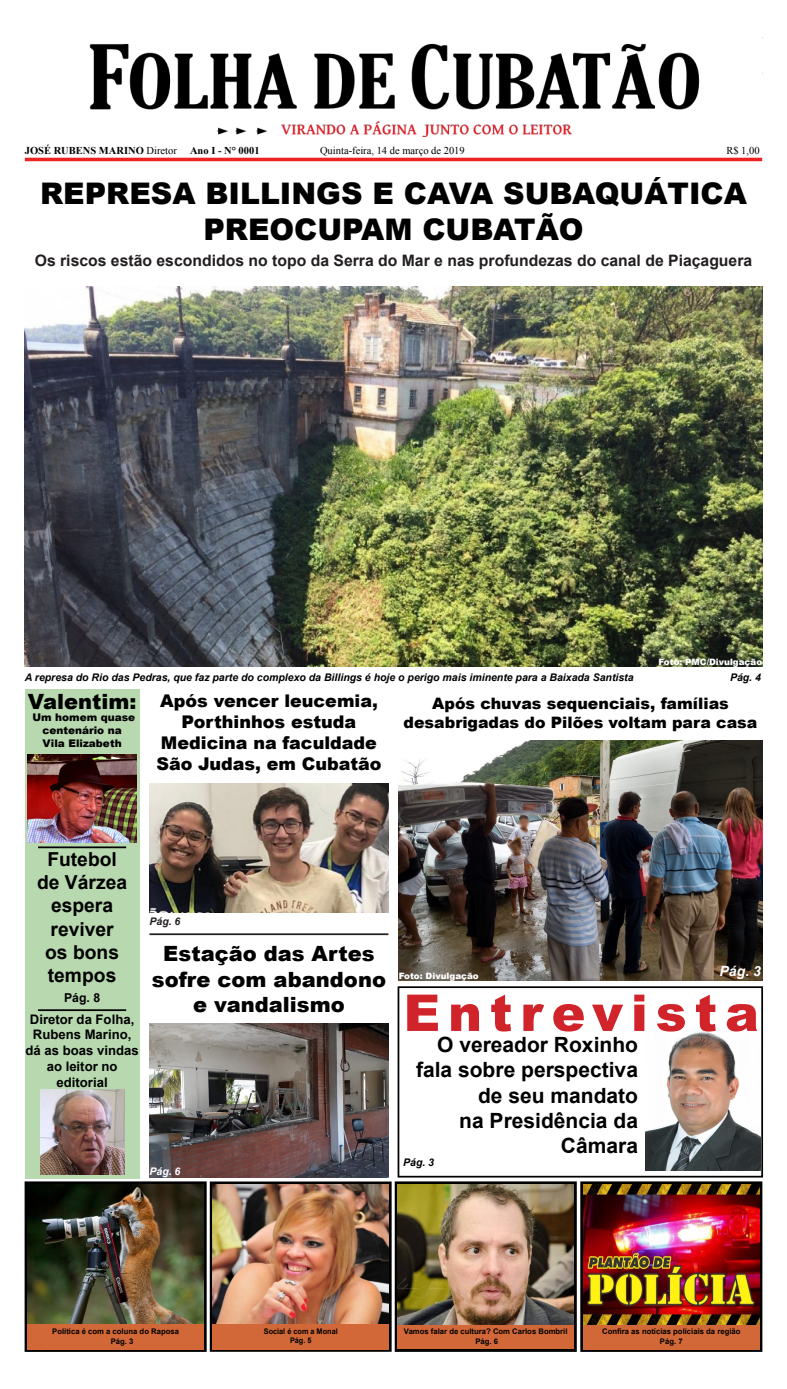
<style>
.page{position:relative;width:787px;height:1389px;background:#fff}
.page>*{position:absolute;margin:0;border:0;box-sizing:border-box;transform-origin:0 0}
.t1{font:900 50.75px "Arial";letter-spacing:.155em;color:#d1232a}
.t2{font:900 29.75px "Arial";color:#000}
.t3{font:700 21px/25.2px "Arial";color:#000;text-align:right}
.t4{font:900 21px/25.2px "Arial";color:#000;text-align:center}
.t5{font:700 19.25px/23.1px "Arial";color:#000;text-align:center}
.t6{font:900 17.5px/21px "Arial";color:#000;text-align:center}
.t7{font:700 15.75px "Arial";color:#231f20}
.t8{font:900 15.75px/18.9px "Arial";color:#000;text-align:center}
.t9{font:italic 700 14px "Arial";color:#fff}
.t10{font:700 13.12px/15.8px "Arial";color:#000;text-align:center}
.t11{font:700 12.25px "Arial";color:#000}
.t12{font:italic 700 10.5px "Arial";color:#000}
.t13{font:900 10.5px/12.6px "Arial";color:#000;text-align:center}
.t14{font:700 10.5px "Times New Roman";color:#000}
.t15{font:10.5px "Times New Roman";color:#000}
.t16{font:italic 700 10.5px "Arial";color:#fff}
.t17{font:italic 700 10.5px "Arial";color:#231f20}
.t18{font:900 8.75px "Arial";color:#fff}
.t19{font:700 7.7px "Arial";color:#000}
.t20{font:700 7.7px "Arial";color:#000;scale:.95 1}
.s1{font-weight:400}
</style>
<div class="page">
<hr style="left:25px;top:158px;width:736px;height:3px;background:#ee2123">
<div style="left:25px;top:1181px;width:181px;height:171px;border:3px solid #000"></div>
<div style="left:580px;top:1181px;width:182px;height:171px;border:3px solid #000"></div>
<div style="left:394px;top:1181px;width:182px;height:171px;border:3px solid #000"></div>
<img style="left:27px;top:1184px;width:177px;height:140px">
<div style="left:583px;top:1324px;width:176px;height:25px;background:#d26738"></div>
<div style="left:27px;top:1324px;width:177px;height:25px;background:#d26738"></div>
<div style="left:397px;top:1324px;width:176px;height:25px;background:#d26738"></div>
<img style="left:583px;top:1184px;width:176px;height:140px">
<img style="left:397px;top:1184px;width:176px;height:140px">
<img style="left:89px;top:43px;width:611px;height:93px">
<div style="left:210px;top:1182px;width:181px;height:170px;border:3px solid #000"></div>
<div style="left:212px;top:1324px;width:176px;height:25px;background:#d26738"></div>
<img style="left:212px;top:1184px;width:176px;height:140px">
<img style="left:25px;top:286px;width:736px;height:380px">
<img style="left:398px;top:740px;width:363px;height:240px">
<img style="left:645px;top:1032px;width:114px;height:138px">
<div style="left:397px;top:986px;width:365px;height:192px;border:2px solid #000"></div>
<div style="left:25px;top:690px;width:114px;height:489px;background:#b8d8af"></div>
<hr style="left:38px;top:846px;width:88px;height:2px;background:#000">
<hr style="left:38px;top:1009px;width:88px;height:2px;background:#000">
<img style="left:28px;top:755px;width:108px;height:87px">
<img style="left:40px;top:1089px;width:84px;height:86px">
<hr style="left:149px;top:933px;width:239px;height:2px;background:#231f20">
<img style="left:149px;top:1024px;width:239px;height:153px">
<img style="left:149px;top:784px;width:239px;height:128px">
<p class="t14" style="left:25px;top:143px;width:236px">JOSÉ RUBENS MARINO <span class="s1">Diretor</span> Ano I - N° 0001</p>
<p class="t15" style="left:320px;top:143px;width:146px">Quinta-feira, 14 de março de 2019</p>
<p class="t15" style="left:726px;top:143px;width:35px">R$ 1,00</p>
<p class="t2" style="left:40px;top:172px;width:708px">REPRESA BILLINGS E CAVA SUBAQUÁTICA</p>
<p class="t2" style="left:203px;top:207px;width:381px">PREOCUPAM CUBATÃO</p>
<p class="t7" style="left:35px;top:250px;width:718px">Os riscos estão escondidos no topo da Serra do Mar e nas profundezas do canal de Piaçaguera</p>
<p class="t18" style="left:658px;top:656px;width:105px">Foto: PMC/Divulgação</p>
<p class="t12" style="left:25px;top:670px;width:610px">A represa do Rio das Pedras, que faz parte do complexo da Billings é hoje o perigo mais iminente para a Baixada Santista</p>
<p class="t12" style="left:729px;top:670px;width:32px">Pág. 4</p>
<p class="t8" style="left:403px;top:694px;width:355px">Após chuvas sequenciais, famílias desabrigadas do Pilões voltam para casa</p>
<p class="t4" style="left:28px;top:688px;width:110px">Valentim:</p>
<p class="t13" style="left:32px;top:711px;width:104px">Um homem quase centenário na</p>
<p class="t13" style="left:43px;top:736px;width:81px">Vila Elizabeth</p>
<p class="t6" style="left:156px;top:690px;width:226px">Após vencer leucemia,<br>Porthinhos estuda<br>Medicina na faculdade<br>São Judas, em Cubatão</p>
<p class="t5" style="left:37px;top:849px;width:91px">Futebol de Várzea espera reviver os bons tempos</p>
<p class="t11" style="left:64px;top:989px;width:38px">Pág. 8</p>
<p class="t10" style="left:26px;top:1012px;width:115px">Diretor da Folha,<br>Rubens Marino, dá as boas vindas ao leitor no editorial</p>
<p class="t17" style="left:149px;top:915px;width:32px">Pág. 6</p>
<p class="t4" style="left:152px;top:941px;width:235px">Estação das Artes sofre com abandono e vandalismo</p>
<p class="t16" style="left:149px;top:1164px;width:32px">Pág. 6</p>
<p class="t18" style="left:398px;top:970px;width:81px">Foto: Divulgação</p>
<p class="t9" style="left:719px;top:962px;width:43px">Pág. 3</p>
<p class="t1" style="left:403px;top:976px;width:357px">Entrevista</p>
<p class="t3" style="left:416px;top:1033px;width:223px">O vereador Roxinho fala sobre perspectiva de seu mandato<br>na Presidência da<br>Câmara</p>
<p class="t12" style="left:403px;top:1155px;width:32px">Pág. 3</p>
<p class="t19" style="left:52px;top:1326px;width:128px">Política é com a coluna do Raposa</p>
<p class="t19" style="left:111px;top:1336px;width:24px">Pág. 3</p>
<p class="t20" style="left:264px;top:1326px;width:79px">Social é com a Monal</p>
<p class="t20" style="left:290px;top:1336px;width:24px">Pág. 5</p>
<p class="t19" style="left:404px;top:1326px;width:165px">Vamos falar de cultura? Com Carlos Bombril</p>
<p class="t19" style="left:475px;top:1336px;width:24px">Pág. 6</p>
<p class="t19" style="left:602px;top:1326px;width:140px">Confira as notícias policiais da região</p>
<p class="t19" style="left:659px;top:1336px;width:24px">Pág. 7</p>
</div>
